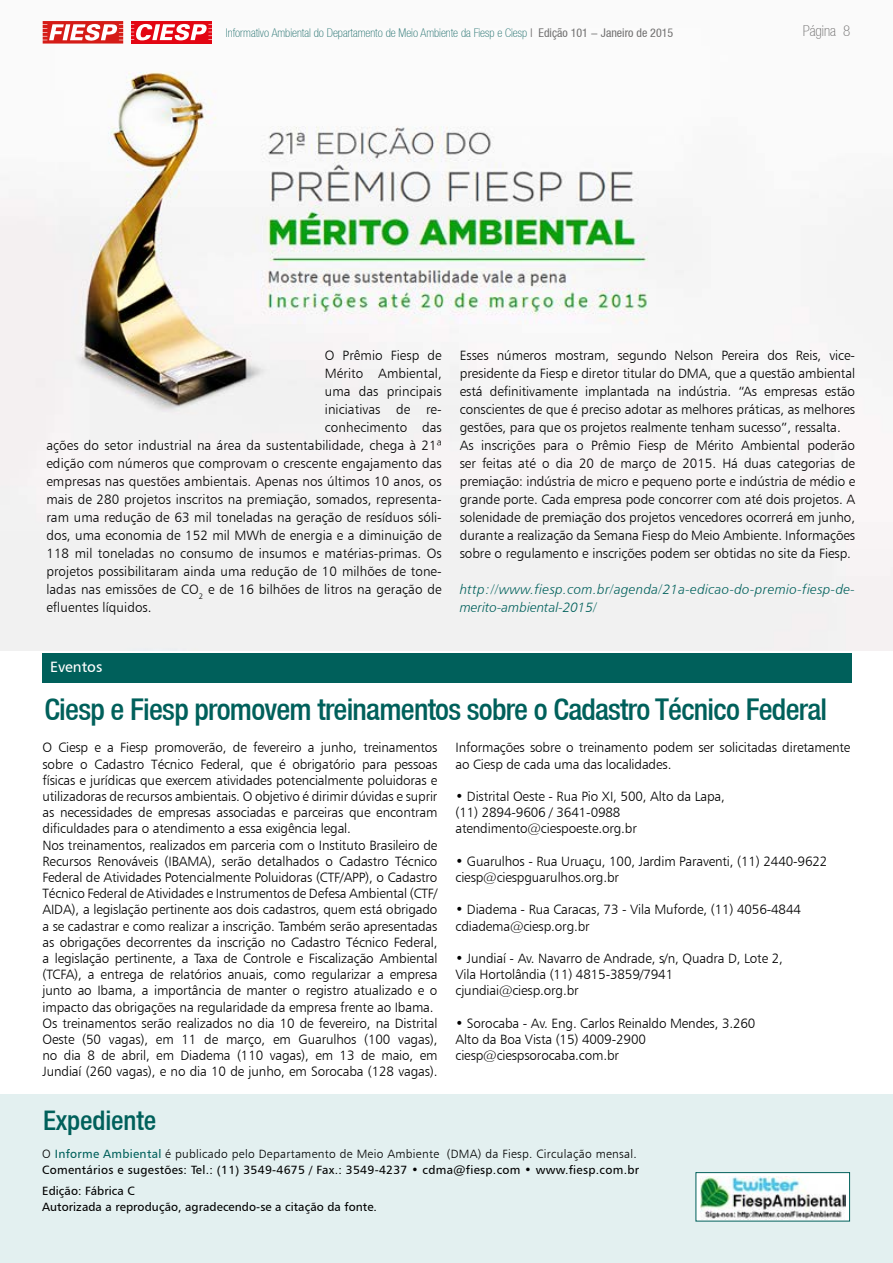
<style>
.page{position:relative;width:893px;height:1263px;background:#fff}
.page>*{position:absolute;margin:0;border:0;box-sizing:border-box;transform-origin:0 0}
.t1{font:500 condensed 30px "Helvetica Neue LT";letter-spacing:-.025em;color:#00605b}
.t2{font:500 condensed 27px "Helvetica Neue LT";letter-spacing:-.005em;color:#00605b}
.t3{font:100 condensed 15px "Helvetica Neue LT";color:#706f6f}
.t4{font:15px "Humanist 777 BT Roman B";color:#fff}
.t5{font:13.5px/16.2px "Humanist 777 BT Light B";letter-spacing:-.01em;color:#000}
.t6{font:13.5px/18px "Humanist 777 BT Light Italic B";letter-spacing:.025em;color:#00605b}
.t7{font:12px/20.7px "Humanist 777 BT Roman B";letter-spacing:.025em;color:#000}
.t8{font:12px "Humanist 777 BT Light B";letter-spacing:.025em;color:#000}
.t9{font:100 condensed 12px "Helvetica Neue LT";color:#1f6e6c}
.t10{font:12px "Humanist 777 BT Roman B";letter-spacing:.005em;color:#000}
.s1{font-weight:400;color:#706f6f}
.s2{font-family:"Humanist 777 BT Roman B";color:#00605b}
</style>
<div class="page">
<img style="left:0;top:21px;width:893px;height:629px">
<svg style="left:43px;top:21px;width:80px;height:23px"></svg>
<div style="left:131px;top:21px;width:81px;height:22px;background:#e30613"></div>
<svg style="left:131px;top:24px;width:81px;height:16px"></svg>
<div style="left:0;top:1094px;width:893px;height:169px;background:#e3f0f0"></div>
<div style="left:696px;top:1172px;width:154px;height:49px;background:#fff"></div>
<img style="left:701px;top:1176px;width:144px;height:43px">
<div style="left:696px;top:1172px;width:154px;height:49px;border:1px solid #00605b"></div>
<div style="left:43px;top:653px;width:809px;height:29px;background:#00605b"></div>
<p class="t9" style="left:226px;top:26px;width:449px">Informativo Ambiental do Departamento de Meio Ambiente da Fiesp e Ciesp <span class="s1">| Edição 101 - Janeiro de 2015</span></p>
<p class="t3" style="left:803px;top:22px;width:49px">Página 8</p>
<p class="t5" style="left:325px;top:347px;width:118px">O Prêmio Fiesp de</p>
<p class="t5" style="left:325px;top:365px;width:118px">Mérito Ambiental,</p>
<p class="t5" style="left:325px;top:383px;width:118px">uma das principais</p>
<p class="t5" style="left:325px;top:401px;width:118px">iniciativas de re-</p>
<p class="t5" style="left:325px;top:419px;width:118px">conhecimento das</p>
<p class="t5" style="left:46px;top:437px;width:397px">ações do setor industrial na área da sustentabilidade, chega à 21ª</p>
<p class="t5" style="left:46px;top:455px;width:397px">edição com números que comprovam o crescente engajamento das</p>
<p class="t5" style="left:46px;top:473px;width:397px">empresas nas questões ambientais. Apenas nos últimos 10 anos, os</p>
<p class="t5" style="left:46px;top:491px;width:397px">mais de 280 projetos inscritos na premiação, somados, representa-</p>
<p class="t5" style="left:46px;top:509px;width:397px">ram uma redução de 63 mil toneladas na geração de resíduos sóli-</p>
<p class="t5" style="left:46px;top:527px;width:397px">dos, uma economia de 152 mil MWh de energia e a diminuição de</p>
<p class="t5" style="left:46px;top:545px;width:397px">118 mil toneladas no consumo de insumos e matérias-primas. Os</p>
<p class="t5" style="left:46px;top:563px;width:397px">projetos possibilitaram ainda uma redução de 10 milhões de tone-</p>
<p class="t5" style="left:46px;top:581px;width:397px">ladas nas emissões de CO<sub>2</sub> e de 16 bilhões de litros na geração de</p>
<p class="t5" style="left:46px;top:599px;width:107px">efluentes líquidos.</p>
<p class="t5" style="left:460px;top:346px;width:397px;line-height:18px">Esses números mostram, segundo Nelson Pereira dos Reis, vice&shy;presidente da Fiesp e diretor titular do DMA, que a questão ambiental está definitivamente implantada na indústria. “As empresas estão conscientes de que é preciso adotar as melhores práticas, as melhores gestões, para que os projetos realmente tenham sucesso”, ressalta.<br>As inscrições para o Prêmio Fiesp de Mérito Ambiental poderão ser feitas até o dia 20 de março de 2015. Há duas categorias de premiação: indústria de micro e pequeno porte e indústria de médio e grande porte. Cada empresa pode concorrer com até dois projetos. A solenidade de premiação dos projetos vencedores ocorrerá em junho, durante a realização da Semana Fiesp do Meio Ambiente. Informações sobre o regulamento e inscrições podem ser obtidas no site da Fiesp.</p>
<p class="t6" style="left:460px;top:580px;width:397px">http://www.fiesp.com.br/agenda/21a-edicao-do-premio-fiesp-de&shy;merito-ambiental-2015/</p>
<p class="t4" style="left:50px;top:657px;width:54px">Eventos</p>
<h1 class="t1" style="left:44px;top:691px;width:784px">Ciesp e Fiesp promovem treinamentos sobre o Cadastro Técnico Federal</h1>
<p class="t5" style="left:43px;top:739px;width:397px">O Ciesp e a Fiesp promoverão, de fevereiro a junho, treinamentos sobre o Cadastro Técnico Federal, que é obrigatório para pessoas físicas e jurídicas que exercem atividades potencialmente poluidoras e utilizadoras de recursos ambientais. O objetivo é dirimir dúvidas e suprir as necessidades de empresas associadas e parceiras que encontram dificuldades para o atendimento a essa exigência legal.<br>Nos treinamentos, realizados em parceria com o Instituto Brasileiro de Recursos Renováveis (IBAMA), serão detalhados o Cadastro Técnico Federal de Atividades Potencialmente Poluidoras (CTF/APP), o Cadastro Técnico Federal de Atividades e Instrumentos de Defesa Ambiental (CTF/ AIDA), a legislação pertinente aos dois cadastros, quem está obrigado a se cadastrar e como realizar a inscrição. Também serão apresentadas as obrigações decorrentes da inscrição no Cadastro Técnico Federal, a legislação pertinente, a Taxa de Controle e Fiscalização Ambiental (TCFA), a entrega de relatórios anuais, como regularizar a empresa junto ao Ibama, a importância de manter o registro atualizado e o impacto das obrigações na regularidade da empresa frente ao Ibama.<br>Os treinamentos serão realizados no dia 10 de fevereiro, na Distrital Oeste (50 vagas), em 11 de março, em Guarulhos (100 vagas), no dia 8 de abril, em Diadema (110 vagas), em 13 de maio, em Jundiaí (260 vagas), e no dia 10 de junho, em Sorocaba (128 vagas).</p>
<p class="t5" style="left:455px;top:739px;width:396px">Informações sobre o treinamento podem ser solicitadas diretamente ao Ciesp de cada uma das localidades.</p>
<p class="t5" style="left:455px;top:788px;width:271px">• Distrital Oeste - Rua Pio XI, 500, Alto da Lapa, (11) 2894-9606 / 3641-0988 atendimento@ciespoeste.org.br</p>
<p class="t5" style="left:455px;top:853px;width:373px">• Guarulhos - Rua Uruaçu, 100, Jardim Paraventi, (11) 2440-9622 ciesp@ciespguarulhos.org.br</p>
<p class="t5" style="left:455px;top:901px;width:347px">• Diadema - Rua Caracas, 73 - Vila Muforde, (11) 4056-4844 cdiadema@ciesp.org.br</p>
<p class="t5" style="left:455px;top:950px;width:329px">• Jundiaí - Av. Navarro de Andrade, s/n, Quadra D, Lote 2,<br>Vila Hortolândia (11) 4815-3859/7941 cjundiai@ciesp.org.br</p>
<p class="t5" style="left:455px;top:1015px;width:301px">• Sorocaba - Av. Eng. Carlos Reinaldo Mendes, 3.260<br>Alto da Boa Vista (15) 4009-2900 ciesp@ciespsorocaba.com.br</p>
<h2 class="t2" style="left:43px;top:1104px;width:115px">Expediente</h2>
<p class="t8" style="left:42px;top:1146px;width:596px">O <span class="s2">Informe Ambiental</span> é publicado pelo Departamento de Meio Ambiente (DMA) da Fiesp. Circulação mensal.</p>
<p class="t7" style="left:42px;top:1159px;width:598px">Comentários e sugestões: Tel.: (11) 3549-4675 / Fax.: 3549-4237 • cdma@fiesp.com • www.fiesp.com.br<br>Edição: Fábrica C</p>
<p class="t10" style="left:42px;top:1200px;width:336px">Autorizada a reprodução, agradecendo-se a citação da fonte.</p>
</div>
